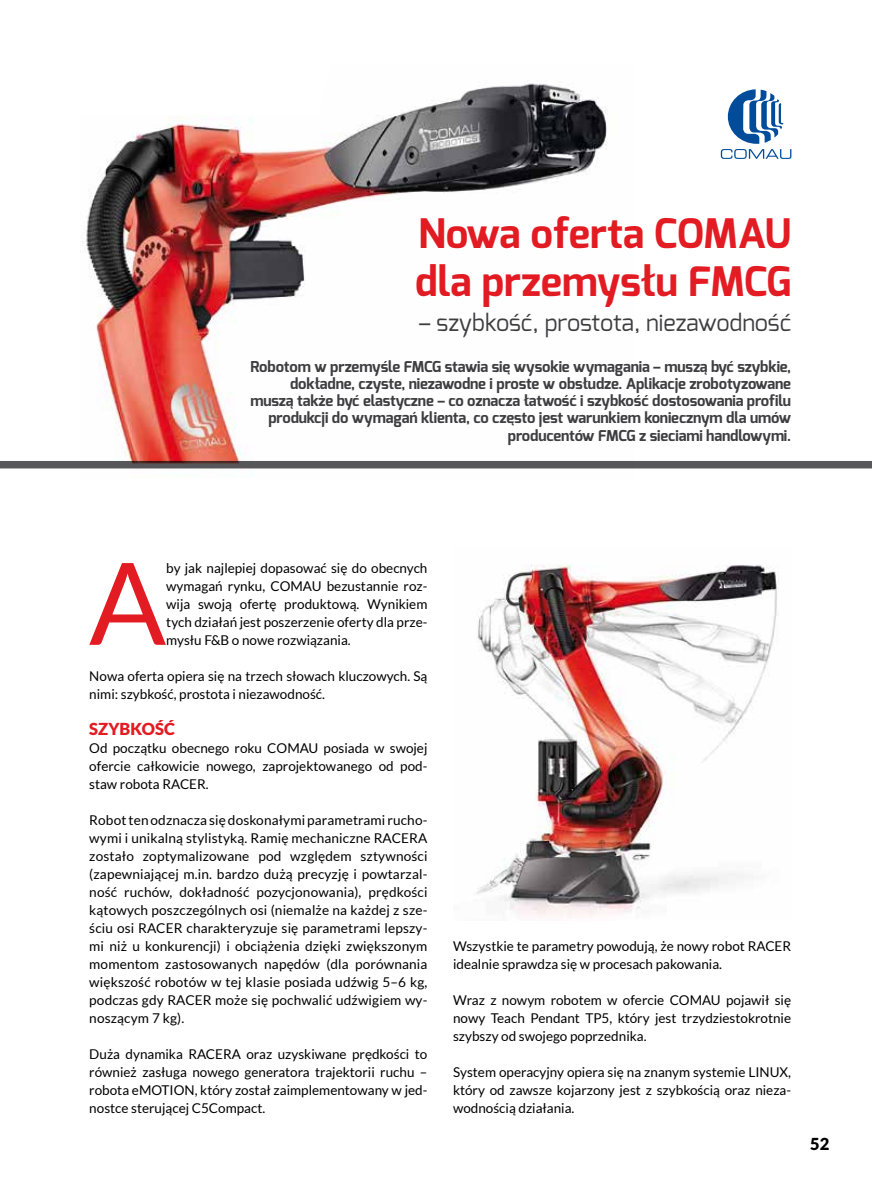
<style>
.page{position:relative;width:872px;height:1183px;background:#fff}
.page>*{position:absolute;margin:0;border:0;box-sizing:border-box;transform-origin:0 0}
.t1{font:114px "Lato";color:#e31b23}
.t2{font:700 40.65px/48px "Exo";color:#e31b23}
.t3{font:23.4px "Exo";color:#3e3d40}
.t4{font:900 16.5px "Lato";color:#e31b23}
.t5{font:900 16.5px "Lato";color:#000}
.t6{font:700 15px/17.2px "Exo";letter-spacing:-.01em;color:#3e3d40;text-align:right}
.t7{font:13.5px/18px "Lato";color:#000;text-align:justify}
</style>
<div class="page">
<div style="left:0;top:461px;width:872px;height:7px;background:#58585a"></div>
<svg style="left:721px;top:89px;width:70px;height:70px"></svg>
<img style="left:80px;top:83px;width:553px;height:392px">
<img style="left:477px;top:564px;width:302px;height:353px">
<h2 class="t2" style="left:415px;top:209px;width:378px">Nowa oferta COMAU dla przemysłu FMCG</h2>
<h3 class="t3" style="left:419px;top:307px;width:374px">– szybkość, prostota, niezawodność</h3>
<p class="t6" style="left:250px;top:357px;width:542px">Robotom w przemyśle FMCG stawia się wysokie wymagania – muszą być szybkie, dokładne, czyste, niezawodne i proste w obsłudze. Aplikacje zrobotyzowane muszą także być elastyczne – co oznacza łatwość i szybkość dostosowania profilu produkcji do wymagań klienta, co często jest warunkiem koniecznym dla umów producentów FMCG z sieciami handlowymi.</p>
<h1 class="t1" style="left:89px;top:540px;width:79px">A</h1>
<p class="t7" style="left:166px;top:558px;width:263px">by jak najlepiej dopasować się do obecnych wymagań rynku, COMAU bezustannie roz&shy;wija swoją ofertę produktową. Wynikiem tych działań jest poszerzenie oferty dla prze&shy;mysłu F&amp;B o nowe rozwiązania.</p>
<p class="t7" style="left:89px;top:666px;width:340px">Nowa oferta opiera się na trzech słowach kluczowych. Są nimi: szybkość, prostota i niezawodność.</p>
<p class="t4" style="left:89px;top:719px;width:87px">SZYBKOŚĆ</p>
<p class="t7" style="left:89px;top:738px;width:340px">Od początku obecnego roku COMAU posiada w swojej ofercie całkowicie nowego, zaprojektowanego od pod&shy;staw robota RACER.</p>
<p class="t7" style="left:89px;top:810px;width:340px">Robot ten odznacza się doskonałymi parametrami rucho&shy;wymi i unikalną stylistyką. Ramię mechaniczne RACERA zostało zoptymalizowane pod względem sztywności (zapewniającej m.in. bardzo dużą precyzję i powtarzal&shy;ność ruchów, dokładność pozycjonowania), prędkości kątowych poszczególnych osi (niemalże na każdej z sze&shy;ściu osi RACER charakteryzuje się parametrami lepszy&shy;mi niż u konkurencji) i obciążenia dzięki zwiększonym momentom zastosowanych napędów (dla porównania większość robotów w tej klasie posiada udźwig 5–6 kg, podczas gdy RACER może się pochwalić udźwigiem wy&shy;noszącym 7 kg).</p>
<p class="t7" style="left:89px;top:1044px;width:340px">Duża dynamika RACERA oraz uzyskiwane prędkości to również zasługa nowego generatora trajektorii ruchu – robota eMOTION, który został zaimplementowany w jed&shy;nostce sterującej C5Compact.</p>
<p class="t7" style="left:453px;top:936px;width:340px">Wszystkie te parametry powodują, że nowy robot RACER idealnie sprawdza się w procesach pakowania.</p>
<p class="t7" style="left:453px;top:990px;width:340px">Wraz z nowym robotem w ofercie COMAU pojawił się nowy Teach Pendant TP5, który jest trzydziestokrotnie szybszy od swojego poprzednika.</p>
<p class="t7" style="left:453px;top:1062px;width:340px">System operacyjny opiera się na znanym systemie LINUX, który od zawsze kojarzony jest z szybkością oraz nieza&shy;wodnością działania.</p>
<p class="t5" style="left:810px;top:1133px;width:21px">52</p>
</div>
